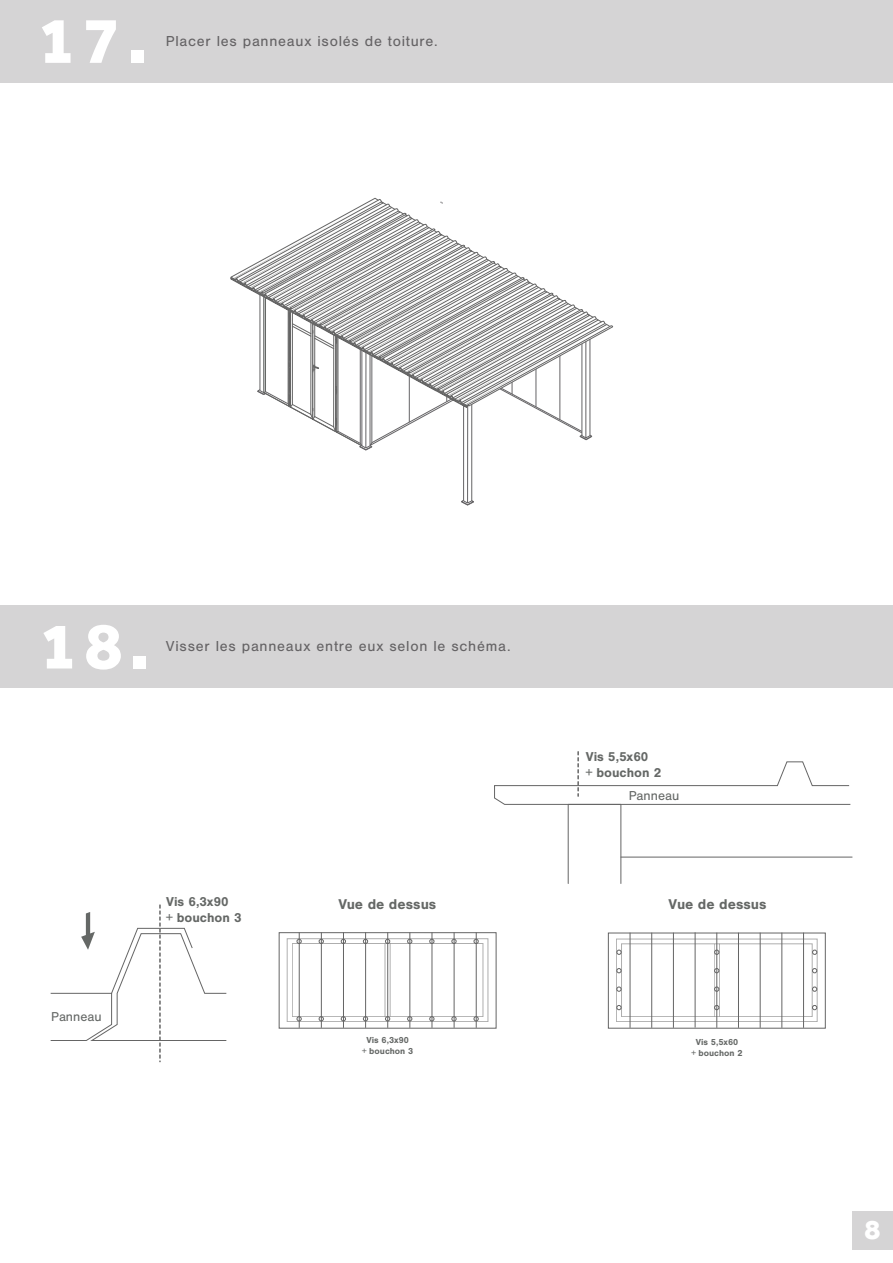
<style>
.page{position:relative;width:893px;height:1263px;background:#fff}
.page>*{position:absolute;margin:0;border:0;box-sizing:border-box;transform-origin:0 0}
.t1{font:800 67.5px "Effra";color:#fff}
.t2{font:800 28.5px "Effra";color:#fff}
.t3{font:15px "Nimbus San";letter-spacing:.05em;color:#656365}
.t4{font:700 14.7px "Nimbus San";color:#656866}
.t5{font:700 13.35px/16px "Nimbus San";color:#656866}
.t6{font:13.35px "Nimbus San";color:#656866}
.t7{font:700 9px/10.8px "Nimbus San";color:#656866;text-align:center}
</style>
<div class="page">
<div style="left:0;top:606px;width:893px;height:82px;background:#d5d4d5"></div>
<div style="left:0;top:0;width:893px;height:82px;background:#d5d4d5"></div>
<div style="left:852px;top:1211px;width:41px;height:38px;background:#d5d4d5"></div>
<svg style="left:50px;top:905px;width:177px;height:156px"></svg>
<svg style="left:494px;top:752px;width:357px;height:53px"></svg>
<hr style="left:621px;top:857px;width:231px;height:1px;background:#656565">
<div style="left:568px;top:804px;width:53px;height:80px;border:1px solid #656565"></div>
<div style="left:279px;top:932px;width:217px;height:96px;border:1px solid #656565"></div>
<hr style="left:454px;top:932px;width:1px;height:96px;background:#656565">
<svg style="left:451px;top:939px;width:5px;height:5px"></svg>
<svg style="left:451px;top:1016px;width:5px;height:5px"></svg>
<hr style="left:476px;top:932px;width:1px;height:96px;background:#656565">
<svg style="left:474px;top:939px;width:5px;height:5px"></svg>
<svg style="left:474px;top:1016px;width:5px;height:5px"></svg>
<hr style="left:432px;top:932px;width:1px;height:96px;background:#656565">
<svg style="left:429px;top:939px;width:5px;height:5px"></svg>
<svg style="left:429px;top:1016px;width:5px;height:5px"></svg>
<hr style="left:410px;top:932px;width:1px;height:96px;background:#656565">
<svg style="left:407px;top:939px;width:5px;height:5px"></svg>
<svg style="left:407px;top:1016px;width:5px;height:5px"></svg>
<hr style="left:387px;top:932px;width:1px;height:96px;background:#656565">
<svg style="left:385px;top:939px;width:5px;height:5px"></svg>
<svg style="left:385px;top:1016px;width:5px;height:5px"></svg>
<hr style="left:321px;top:932px;width:1px;height:96px;background:#656565">
<svg style="left:319px;top:939px;width:5px;height:5px"></svg>
<svg style="left:319px;top:1016px;width:5px;height:5px"></svg>
<hr style="left:343px;top:932px;width:1px;height:96px;background:#656565">
<svg style="left:341px;top:939px;width:5px;height:5px"></svg>
<svg style="left:341px;top:1016px;width:5px;height:5px"></svg>
<hr style="left:365px;top:932px;width:1px;height:96px;background:#656565">
<svg style="left:363px;top:939px;width:5px;height:5px"></svg>
<svg style="left:363px;top:1016px;width:5px;height:5px"></svg>
<hr style="left:299px;top:932px;width:1px;height:96px;background:#656565">
<svg style="left:297px;top:939px;width:5px;height:5px"></svg>
<svg style="left:297px;top:1016px;width:5px;height:5px"></svg>
<hr style="left:385px;top:943px;width:1px;height:74px;background:#656565">
<hr style="left:390px;top:943px;width:1px;height:73px;background:#656565">
<svg style="left:812px;top:950px;width:3px;height:5px"></svg>
<svg style="left:715px;top:950px;width:4px;height:5px"></svg>
<svg style="left:715px;top:1005px;width:4px;height:5px"></svg>
<svg style="left:812px;top:986px;width:3px;height:6px"></svg>
<svg style="left:618px;top:986px;width:3px;height:6px"></svg>
<svg style="left:715px;top:986px;width:4px;height:6px"></svg>
<svg style="left:812px;top:968px;width:3px;height:5px"></svg>
<svg style="left:715px;top:968px;width:4px;height:5px"></svg>
<hr style="left:782px;top:933px;width:1px;height:95px;background:#656565">
<hr style="left:803px;top:933px;width:1px;height:95px;background:#656565">
<hr style="left:760px;top:933px;width:1px;height:95px;background:#656565">
<hr style="left:738px;top:933px;width:1px;height:95px;background:#656565">
<hr style="left:716px;top:933px;width:1px;height:95px;background:#656565">
<hr style="left:673px;top:933px;width:1px;height:95px;background:#656565">
<hr style="left:695px;top:932px;width:1px;height:95px;background:#656565">
<hr style="left:630px;top:933px;width:1px;height:95px;background:#656565">
<hr style="left:651px;top:933px;width:1px;height:95px;background:#656565">
<hr style="left:714px;top:944px;width:1px;height:73px;background:#656565">
<hr style="left:719px;top:944px;width:1px;height:72px;background:#656565">
<svg style="left:230px;top:198px;width:383px;height:308px"></svg>
<h1 class="t1" style="left:38px;top:0;width:110px">17.</h1>
<p class="t3" style="left:166px;top:32px;width:273px">Placer les panneaux isolés de toiture.</p>
<h1 class="t1" style="left:40px;top:606px;width:110px">18.</h1>
<p class="t3" style="left:166px;top:638px;width:346px">Visser les panneaux entre eux selon le schéma.</p>
<p class="t6" style="left:51px;top:1009px;width:52px">Panneau</p>
<p class="t5" style="left:166px;top:894px;width:77px">Vis 6,3x90<br>+ bouchon 3</p>
<p class="t4" style="left:338px;top:896px;width:99px">Vue de dessus</p>
<p class="t7" style="left:362px;top:1034px;width:53px">Vis 6,3x90<br>+ bouchon 3</p>
<p class="t5" style="left:586px;top:748px;width:77px">Vis 5,5x60<br>+ bouchon 2</p>
<p class="t6" style="left:629px;top:788px;width:52px">Panneau</p>
<p class="t4" style="left:669px;top:896px;width:99px">Vue de dessus</p>
<p class="t7" style="left:691px;top:1037px;width:53px">Vis 5,5x60<br>+ bouchon 2</p>
<h2 class="t2" style="left:865px;top:1213px;width:17px">8</h2>
</div>
